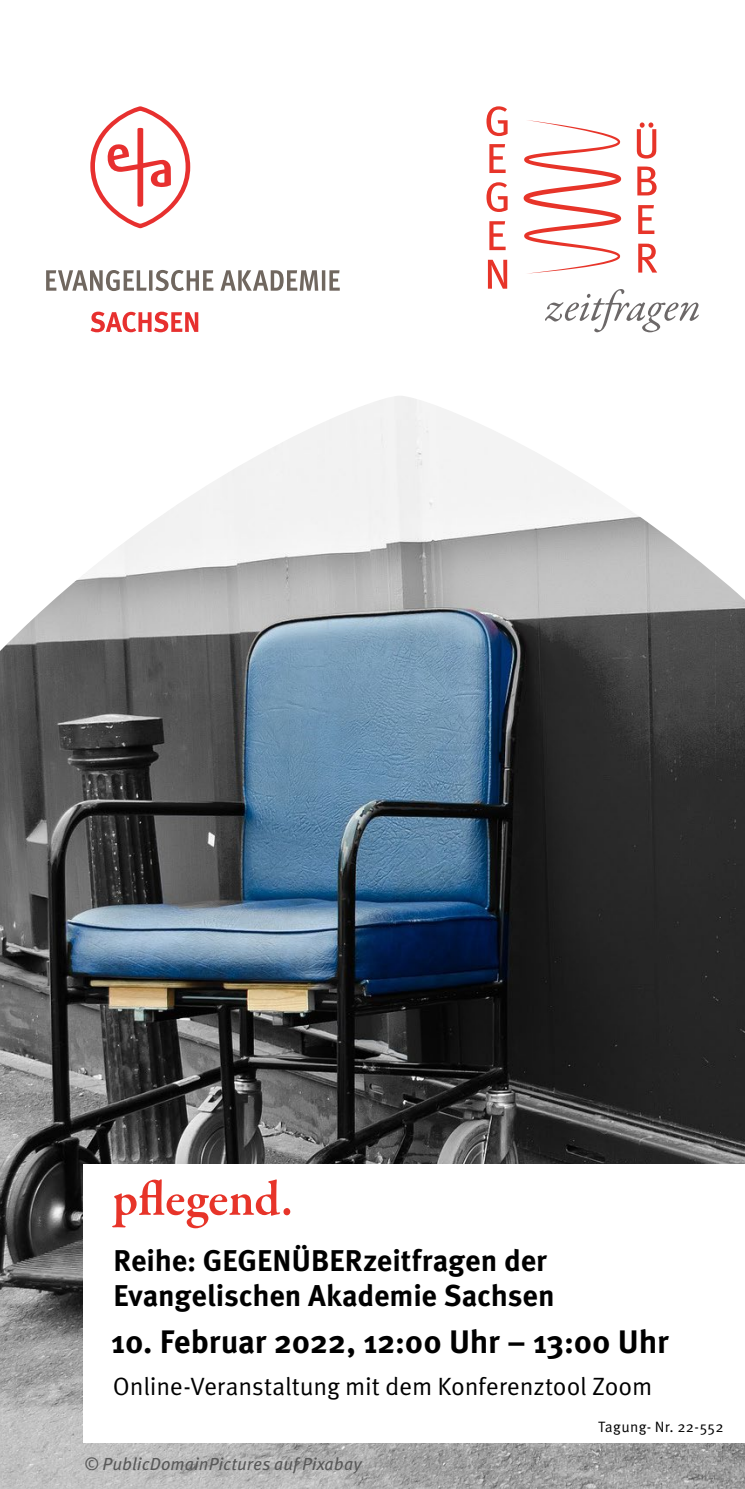
<style>
.page{position:relative;width:745px;height:1489px;background:#fff}
.page>*{position:absolute;margin:0;border:0;box-sizing:border-box;transform-origin:0 0}
.t1{font:600 50px "Garamond Premr Pro";letter-spacing:-.005em;color:#e73429}
.t2{font:700 32.5px "Meta OT";letter-spacing:-.01em;color:#000}
.t3{font:700 30px/35px "Meta OT";color:#000}
.t4{font:25px "Meta OT";letter-spacing:-.01em;color:#000}
.t5{font:italic 17.5px "Meta OT";color:#595959}
.t6{font:15px "Meta OT";letter-spacing:.02em;color:#000}
</style>
<div class="page">
<img style="left:0;top:396px;width:744px;height:1092px">
<svg style="left:46px;top:270px;width:293px;height:21px"></svg>
<svg style="left:90px;top:106px;width:100px;height:122px"></svg>
<svg style="left:91px;top:311px;width:107px;height:21px"></svg>
<div style="left:84px;top:1164px;width:660px;height:278px;background:#fff"></div>
<svg style="left:545px;top:289px;width:153px;height:43px"></svg>
<svg style="left:636px;top:122px;width:20px;height:36px"></svg>
<svg style="left:637px;top:166px;width:19px;height:29px"></svg>
<svg style="left:638px;top:205px;width:16px;height:29px"></svg>
<svg style="left:638px;top:244px;width:18px;height:28px"></svg>
<svg style="left:486px;top:106px;width:21px;height:30px"></svg>
<svg style="left:489px;top:144px;width:16px;height:29px"></svg>
<svg style="left:486px;top:182px;width:21px;height:30px"></svg>
<svg style="left:489px;top:221px;width:16px;height:29px"></svg>
<svg style="left:487px;top:260px;width:20px;height:29px"></svg>
<svg style="left:523px;top:120px;width:98px;height:154px"></svg>
<h1 class="t1" style="left:112px;top:1168px;width:182px">pflegend.</h1>
<p class="t3" style="left:113px;top:1243px;width:442px">Reihe: GEGENÜBERzeitfragen der<br>Evangelischen Akademie Sachsen</p>
<p class="t2" style="left:111px;top:1321px;width:558px">10. Februar 2022, 12:00 Uhr – 13:00 Uhr</p>
<p class="t4" style="left:113px;top:1371px;width:540px">Online-Veranstaltung mit dem Konferenztool Zoom</p>
<p class="t6" style="left:597px;top:1417px;width:127px">Tagung- Nr. 22-552</p>
<p class="t5" style="left:84px;top:1452px;width:279px">© PublicDomainPictures auf Pixabay</p>
</div>
